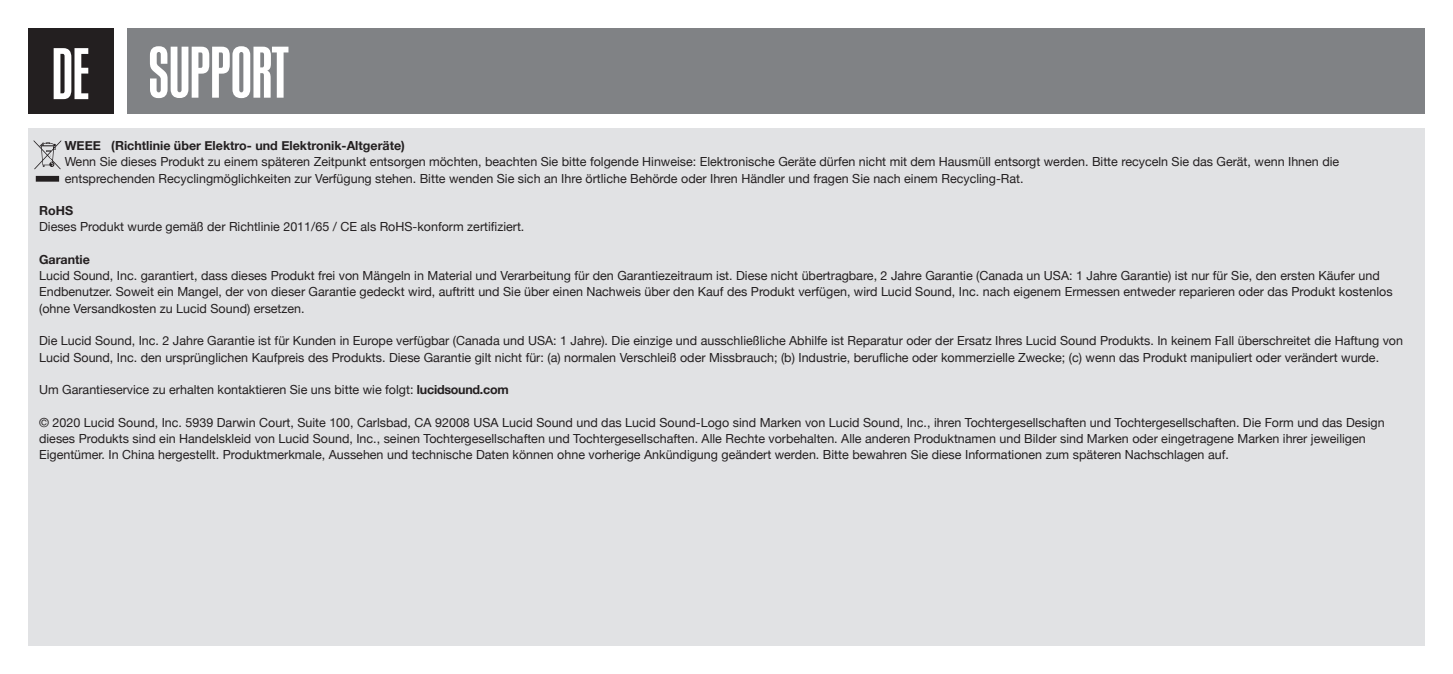
<style>
.page{position:relative;width:1453px;height:674px;background:#fff}
.page>*{position:absolute;margin:0;border:0;box-sizing:border-box;transform-origin:0 0}
.t1{font:500 70px "Kommissar X Cond";letter-spacing:.015em;color:#fff}
.t2{font:12.5px/16.2px "Helvetica Neue";color:#231f20}
.t3{font:700 12.5px "Helvetica Neue";color:#231f20}
.s1{font-weight:700}
</style>
<div class="page">
<div style="left:128px;top:28px;width:1296px;height:85px;background:#808285"></div>
<div style="left:28px;top:28px;width:85px;height:85px;background:#231f20"></div>
<div style="left:28px;top:128px;width:1396px;height:517px;background:#e1e2e4"></div>
<svg style="left:34px;top:140px;width:27px;height:41px"></svg>
<p class="t1" style="left:53px;top:28px;width:38px">DE</p>
<p class="t1" style="left:149px;top:27px;width:141px">SUPPORT</p>
<p class="t3" style="left:65px;top:136px;width:342px">WEEE (Richtlinie über Elektro- und Elektronik-Altgeräte)</p>
<p class="t2" style="left:65px;top:154px;width:1276px">Wenn Sie dieses Produkt zu einem späteren Zeitpunkt entsorgen möchten, beachten Sie bitte folgende Hinweise: Elektronische Geräte dürfen nicht mit dem Hausmüll entsorgt werden. Bitte recyceln Sie das Gerät, wenn Ihnen die entsprechenden Recyclingmöglichkeiten zur Verfügung stehen. Bitte wenden Sie sich an Ihre örtliche Behörde oder Ihren Händler und fragen Sie nach einem Recycling-Rat.</p>
<p class="t3" style="left:39px;top:201px;width:36px">RoHS</p>
<p class="t2" style="left:39px;top:219px;width:487px">Dieses Produkt wurde gemäß der Richtlinie 2011/65 / CE als RoHS-konform zertifiziert.</p>
<p class="t3" style="left:39px;top:249px;width:52px">Garantie</p>
<p class="t2" style="left:39px;top:268px;width:1355px">Lucid Sound, Inc. garantiert, dass dieses Produkt frei von Mängeln in Material und Verarbeitung für den Garantiezeitraum ist. Diese nicht übertragbare, 2 Jahre Garantie (Canada un USA: 1 Jahre Garantie) ist nur für Sie, den ersten Käufer und<br>Endbenutzer. Soweit ein Mangel, der von dieser Garantie gedeckt wird, auftritt und Sie über einen Nachweis über den Kauf des Produkt verfügen, wird Lucid Sound, Inc. nach eigenem Ermessen entweder reparieren oder das Produkt kostenlos (ohne Versandkosten zu Lucid Sound) ersetzen.</p>
<p class="t2" style="left:39px;top:333px;width:1365px">Die Lucid Sound, Inc. 2 Jahre Garantie ist für Kunden in Europe verfügbar (Canada und USA: 1 Jahre). Die einzige und ausschließliche Abhilfe ist Reparatur oder der Ersatz Ihres Lucid Sound Produkts. In keinem Fall überschreitet die Haftung von<br>Lucid Sound, Inc. den ursprünglichen Kaufpreis des Produkts. Diese Garantie gilt nicht für: (a) normalen Verschleiß oder Missbrauch; (b) Industrie, berufliche oder kommerzielle Zwecke; (c) wenn das Produkt manipuliert oder verändert wurde.</p>
<p class="t2" style="left:39px;top:382px;width:471px">Um Garantieservice zu erhalten kontaktieren Sie uns bitte wie folgt: <span class="s1">lucidsound.com</span></p>
<p class="t2" style="left:39px;top:414px;width:1347px">© 2020 Lucid Sound, Inc. 5939 Darwin Court, Suite 100, Carlsbad, CA 92008 USA Lucid Sound und das Lucid Sound-Logo sind Marken von Lucid Sound, Inc., ihren Tochtergesellschaften und Tochtergesellschaften. Die Form und das Design dieses Produkts sind ein Handelskleid von Lucid Sound, Inc., seinen Tochtergesellschaften und Tochtergesellschaften. Alle Rechte vorbehalten. Alle anderen Produktnamen und Bilder sind Marken oder eingetragene Marken ihrer jeweiligen<br>Eigentümer. In China hergestellt. Produktmerkmale, Aussehen und technische Daten können ohne vorherige Ankündigung geändert werden. Bitte bewahren Sie diese Informationen zum späteren Nachschlagen auf.</p>
</div>
